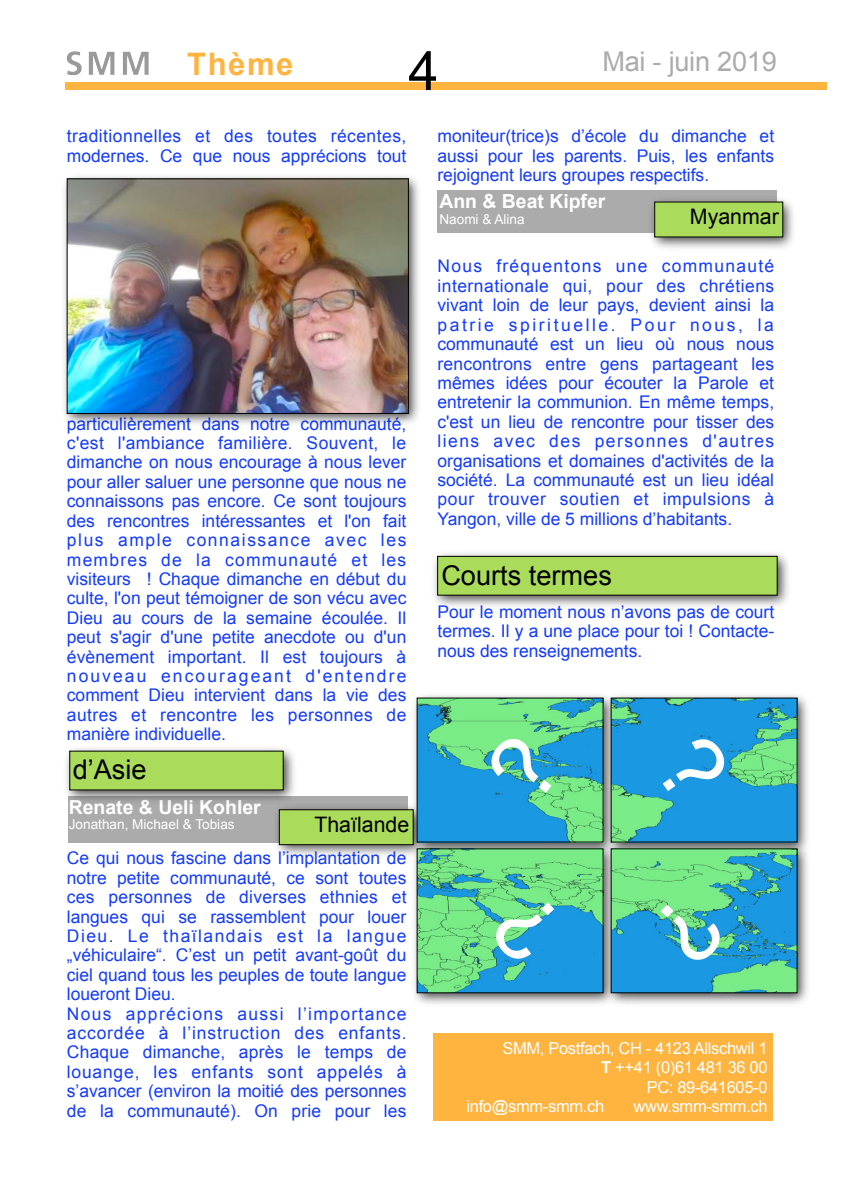
<style>
.page{position:relative;width:842px;height:1191px;background:#fff}
.page>*{position:absolute;margin:0;border:0;box-sizing:border-box;transform-origin:0 0}
.t1{font:54.4px "Arial";color:#000}
.t2{font:700 31px "Arial";letter-spacing:.05em;color:#ffb43f}
.t3{font:27.2px "Arial";color:#000}
.t4{font:27.2px "Arial";letter-spacing:-.01em;color:#ababab}
.t5{font:21.4px "Arial";color:#000}
.t6{font:700 19.4px "Arial";color:#fff}
.t7{font:17.4px/19.4px "Arial";color:#143bff;text-align:justify}
.t8{font:17.4px/19.4px "Arial";letter-spacing:.025em;color:#143bff}
.t9{font:16.4px "Arial";letter-spacing:-.02em;color:#fff}
.t10{font:13.6px "Arial";color:#fff}
.s1{color:#fff}
.s2{font-weight:700}
</style>
<div class="page">
<div style="left:65px;top:82px;width:761px;height:8px;background:#ffb43f"></div>
<img style="left:67px;top:51px;width:82px;height:24px">
<div style="left:437px;top:190px;width:340px;height:43px;background:#ababab"></div>
<img style="left:651px;top:199px;width:143px;height:50px">
<div style="left:655px;top:202px;width:128px;height:35px;background:#aadb5a"></div>
<div style="left:434px;top:1032px;width:339px;height:88px;background:#ffb43f"></div>
<div style="left:68px;top:796px;width:339px;height:46px;background:#ababab"></div>
<img style="left:273px;top:804px;width:138px;height:52px">
<div style="left:279px;top:809px;width:134px;height:35px;background:#aadb5a"></div>
<div style="left:279px;top:809px;width:134px;height:36px;border:1px solid #000"></div>
<img style="left:66px;top:748px;width:229px;height:53px">
<div style="left:70px;top:751px;width:213px;height:39px;background:#aadb5a"></div>
<img style="left:434px;top:553px;width:355px;height:54px">
<div style="left:438px;top:556px;width:339px;height:39px;background:#aadb5a"></div>
<div style="left:437px;top:556px;width:340px;height:39px;border:1px solid #000"></div>
<img style="left:411px;top:695px;width:194px;height:148px">
<img style="left:419px;top:700px;width:182px;height:140px">
<img style="left:605px;top:695px;width:203px;height:148px">
<img style="left:613px;top:700px;width:182px;height:140px">
<img style="left:411px;top:843px;width:194px;height:161px">
<img style="left:419px;top:850px;width:182px;height:141px">
<img style="left:605px;top:843px;width:203px;height:161px">
<img style="left:613px;top:850px;width:182px;height:141px">
<img style="left:64px;top:176px;width:355px;height:248px">
<img style="left:69px;top:181px;width:338px;height:231px">
<div style="left:67px;top:179px;width:342px;height:235px;border:1px solid #000"></div>
<svg style="left:484px;top:731px;width:78px;height:74px;background:#40b4b4"></svg>
<div style="left:653px;top:731px;width:78px;height:73px;background:#1a98e2"></div>
<svg style="left:650px;top:892px;width:78px;height:75px;background:#3fb3b4"></svg>
<svg style="left:488px;top:890px;width:78px;height:76px;background:#43b8b3"></svg>
<h2 class="t2" style="left:187px;top:43px;width:108px">Thème</h2>
<h1 class="t1" style="left:408px;top:35px;width:32px">4</h1>
<h3 class="t4" style="left:602px;top:43px;width:176px">Mai - juin 2019</h3>
<p class="t8" style="left:67px;top:127px;width:341px">traditionnelles et des toutes récentes, modernes. Ce que nous apprécions tout</p>
<p class="t7" style="left:67px;top:414px;width:341px">particulièrement dans notre communauté, c'est l'ambiance familière. Souvent, le dimanche on nous encourage à nous lever pour aller saluer une personne que nous ne connaissons pas encore. Ce sont toujours des rencontres intéressantes et l'on fait plus ample connaissance avec les membres de la communauté et les visiteurs<span class="s1">s</span> ! Chaque dimanche en début du culte, l'on peut témoigner de son vécu avec Dieu au cours de la semaine écoulée. Il peut s'agir d'une petite anecdote ou d'un évènement important. Il est toujours à nouveau encourageant d'entendre comment Dieu intervient dans la vie des autres et rencontre les personnes de manière individuelle.</p>
<h3 class="t3" style="left:73px;top:751px;width:75px">d’Asie</h3>
<p class="t6" style="left:69px;top:794px;width:193px">Renate &amp; Ueli Kohler</p>
<p class="t10" style="left:69px;top:815px;width:167px">Jonathan, Michael &amp; Tobias</p>
<p class="t5" style="left:314px;top:810px;width:96px">Thaïlande</p>
<p class="t7" style="left:67px;top:848px;width:341px;text-align:left">Ce qui nous fascine dans l’implantation de notre petite communauté, ce sont toutes ces personnes de diverses ethnies et langues qui se rassemblent pour louer Dieu. Le thaïlandais est la langue „véhiculaire“. C’est un petit avant-goût du ciel quand tous les peuples de toute langue loueront Dieu.<br>Nous apprécions aussi l’importance accordée à l’instruction des enfants.<br>Chaque dimanche, après le temps de louange, les enfants sont appelés à s’avancer (environ la moitié des personnes de la communauté). On prie pour les</p>
<p class="t7" style="left:437px;top:127px;width:338px">moniteur(trice)s d’école du dimanche et aussi pour les parents. Puis, les enfants rejoignent leurs groupes respectifs.</p>
<p class="t6" style="left:439px;top:189px;width:167px">Ann &amp; Beat Kipfer</p>
<p class="t10" style="left:439px;top:210px;width:87px">Naomi &amp; Alina</p>
<p class="t5" style="left:690px;top:202px;width:90px">Myanmar</p>
<p class="t7" style="left:437px;top:257px;width:338px">Nous fréquentons une communauté internationale qui, pour des chrétiens vivant loin de leur pays, devient ainsi la patrie spirituelle. Pour nous, la communauté est un lieu où nous nous rencontrons entre gens partageant les mêmes idées pour écouter la Parole et entretenir la communion. En même temps, c'est un lieu de rencontre pour tisser des liens avec des personnes d'autres organisations et domaines d'activités de la société. La communauté est un lieu idéal pour trouver soutien et impulsions à Yangon, ville de 5 millions d’habitants.</p>
<h3 class="t3" style="left:441px;top:557px;width:172px">Courts termes</h3>
<p class="t7" style="left:437px;top:602px;width:338px">Pour le moment nous n’avons pas de court termes. Il y a une place pour toi ! Contacte&shy;nous des renseignements.</p>
<p class="t9" style="left:502px;top:1037px;width:267px">SMM, Postfach, CH - 4123 Allschwil 1</p>
<p class="t9" style="left:601px;top:1057px;width:168px"><span class="s2">T</span> ++41 (0)61 481 36 00</p>
<p class="t9" style="left:647px;top:1076px;width:122px">PC: 89-641605-0</p>
<p class="t9" style="left:466px;top:1095px;width:139px">info@smm-smm.ch</p>
<p class="t9" style="left:634px;top:1095px;width:136px">www.smm-smm.ch</p>
</div>
